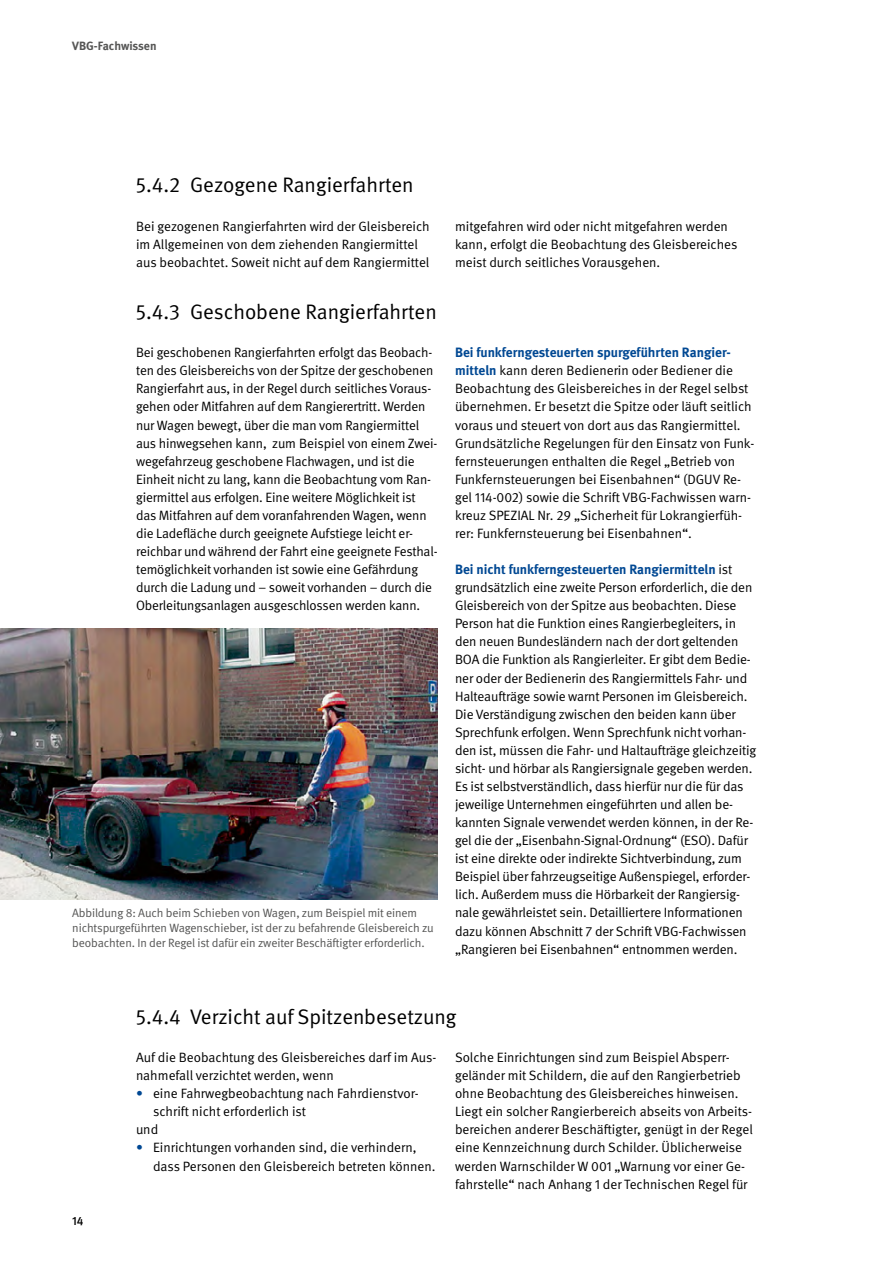
<style>
.page{position:relative;width:893px;height:1263px;background:#fff}
.page>*{position:absolute;margin:0;border:0;box-sizing:border-box;transform-origin:0 0}
.t1{font:21px "DGUV Meta";color:#000}
.Fließtext{font:13.5px/18px "DGUV Meta";letter-spacing:-.01em;color:#000}
.BU{font:12px/15px "DGUV Meta";letter-spacing:-.01em;color:#565655}
.t2{font:700 12px "DGUV Meta";letter-spacing:-.005em;color:#565655}
.t3{font:500 12px "DGUV Meta";color:#000}
.s1{font-weight:700;color:#004893}
.s2{color:#004893}
</style>
<div class="page">
<img style="left:0;top:628px;width:438px;height:271px">
<p class="t2" style="left:72px;top:39px;width:86px">VBG-Fachwissen</p>
<p class="t1" style="left:136px;top:173px;width:279px">5.4.2 Gezogene Rangierfahrten</p>
<p class="Fließtext" style="left:136px;top:217px;width:295px">Bei gezogenen Rangierfahrten wird der Gleisbereich im Allgemeinen von dem ziehenden Rangiermittel aus beobachtet. Soweit nicht auf dem Rangiermittel</p>
<p class="Fließtext" style="left:455px;top:217px;width:284px">mitgefahren wird oder nicht mitgefahren werden kann, erfolgt die Beobachtung des Gleisbereiches meist durch seitliches Vorausgehen.</p>
<p class="t1" style="left:136px;top:299px;width:302px">5.4.3 Geschobene Rangierfahrten</p>
<p class="Fließtext" style="left:136px;top:344px;width:303px">Bei geschobenen Rangierfahrten erfolgt das Beobach&shy;ten des Gleisbereichs von der Spitze der geschobenen Rangierfahrt aus, in der Regel durch seitliches Voraus&shy;gehen oder Mitfahren auf dem Rangierertritt. Werden nur Wagen bewegt, über die man vom Rangiermittel aus hinwegsehen kann, zum Beispiel von einem Zwei&shy;wegefahrzeug geschobene Flachwagen, und ist die Einheit nicht zu lang, kann die Beobachtung vom Ran&shy;giermittel aus erfolgen. Eine weitere Möglichkeit ist das Mitfahren auf dem voranfahrenden Wagen, wenn die Ladefläche durch geeignete Aufstiege leicht er&shy;reichbar und während der Fahrt eine geeignete Festhal&shy;temöglichkeit vorhanden ist sowie eine Gefährdung durch die Ladung und – soweit vorhanden – durch die Oberleitungsanlagen ausgeschlossen werden kann.</p>
<p class="Fließtext" style="left:455px;top:344px;width:301px"><span class="s1">Bei funkferngesteuerten spurgeführten Rangier&shy;mitteln</span> kann deren Bedienerin oder Bediener die Beobachtung des Gleisbereiches in der Regel selbst übernehmen. Er besetzt die Spitze oder läuft seitlich voraus und steuert von dort aus das Rangiermittel.<br>Grundsätzliche Regelungen für den Einsatz von Funk&shy;fernsteuerungen enthalten die Regel „Betrieb von Funkfernsteuerungen bei Eisenbahnen“ (DGUV Re&shy;gel 114-002) sowie die Schrift VBG-Fachwissen warn&shy;kreuz SPEZIAL Nr. 29 „Sicherheit für Lokrangierfüh&shy;rer: Funkfernsteuerung bei Eisenbahnen“.</p>
<p class="Fließtext" style="left:455px;top:561px;width:303px"><span class="s1">Bei nicht funkferngesteuerten Rangiermitteln</span> ist grundsätzlich eine zweite Person erforderlich, die den Gleisbereich von der Spitze aus beobachten. Diese Person hat die Funktion eines Rangierbegleiters, in den neuen Bundesländern nach der dort geltenden BOA die Funktion als Rangierleiter. Er gibt dem Bedie&shy;ner oder der Bedienerin des Rangiermittels Fahr- und Halteaufträge sowie warnt Personen im Gleisbereich.<br>Die Verständigung zwischen den beiden kann über Sprechfunk erfolgen. Wenn Sprechfunk nicht vorhan&shy;den ist, müssen die Fahr- und Haltaufträge gleichzeitig sicht- und hörbar als Rangiersignale gegeben werden.<br>Es ist selbstverständlich, dass hierfür nur die für das jeweilige Unternehmen eingeführten und allen be&shy;kannten Signale verwendet werden können, in der Re&shy;gel die der „Eisenbahn-Signal-Ordnung“ (ESO). Dafür ist eine direkte oder indirekte Sichtverbindung, zum Beispiel über fahrzeugseitige Außenspiegel, erforder&shy;lich. Außerdem muss die Hörbarkeit der Rangiersig&shy;nale gewährleistet sein. Detailliertere Informationen dazu können Abschnitt 7 der Schrift VBG-Fachwissen „Rangieren bei Eisenbahnen“ entnommen werden.</p>
<p class="BU" style="left:72px;top:906px;width:363px">Abbildung 8: Auch beim Schieben von Wagen, zum Beispiel mit einem nichtspurgeführten Wagenschieber, ist der zu befahrende Gleisbereich zu beobachten. In der Regel ist dafür ein zweiter Beschäftigter erforderlich.</p>
<p class="t3" style="left:72px;top:1213px;width:13px">14</p>
<p class="t1" style="left:136px;top:1004px;width:322px">5.4.4 Verzicht auf Spitzenbesetzung</p>
<p class="Fließtext" style="left:136px;top:1049px;width:302px">Auf die Beobachtung des Gleisbereiches darf im Aus&shy;nahmefall verzichtet werden, wenn</p>
<p class="Fließtext" style="left:153px;top:1085px;width:267px;text-indent:-17px"><span class="s2">•</span> eine Fahrwegbeobachtung nach Fahrdienstvor&shy;schrift nicht erforderlich ist</p>
<p class="Fließtext" style="left:136px;top:1121px;width:24px">und</p>
<p class="Fließtext" style="left:153px;top:1139px;width:284px;text-indent:-17px"><span class="s2">•</span> Einrichtungen vorhanden sind, die verhindern, dass Personen den Gleisbereich betreten können.</p>
<p class="Fließtext" style="left:455px;top:1049px;width:299px">Solche Einrichtungen sind zum Beispiel Absperr&shy;geländer mit Schildern, die auf den Rangierbetrieb ohne Beobachtung des Gleisbereiches hinweisen.<br>Liegt ein solcher Rangierbereich abseits von Arbeits&shy;bereichen anderer Beschäftigter, genügt in der Regel eine Kennzeichnung durch Schilder. Üblicherweise werden Warnschilder W 001 „Warnung vor einer Ge&shy;fahrstelle“ nach Anhang 1 der Technischen Regel für</p>
</div>
